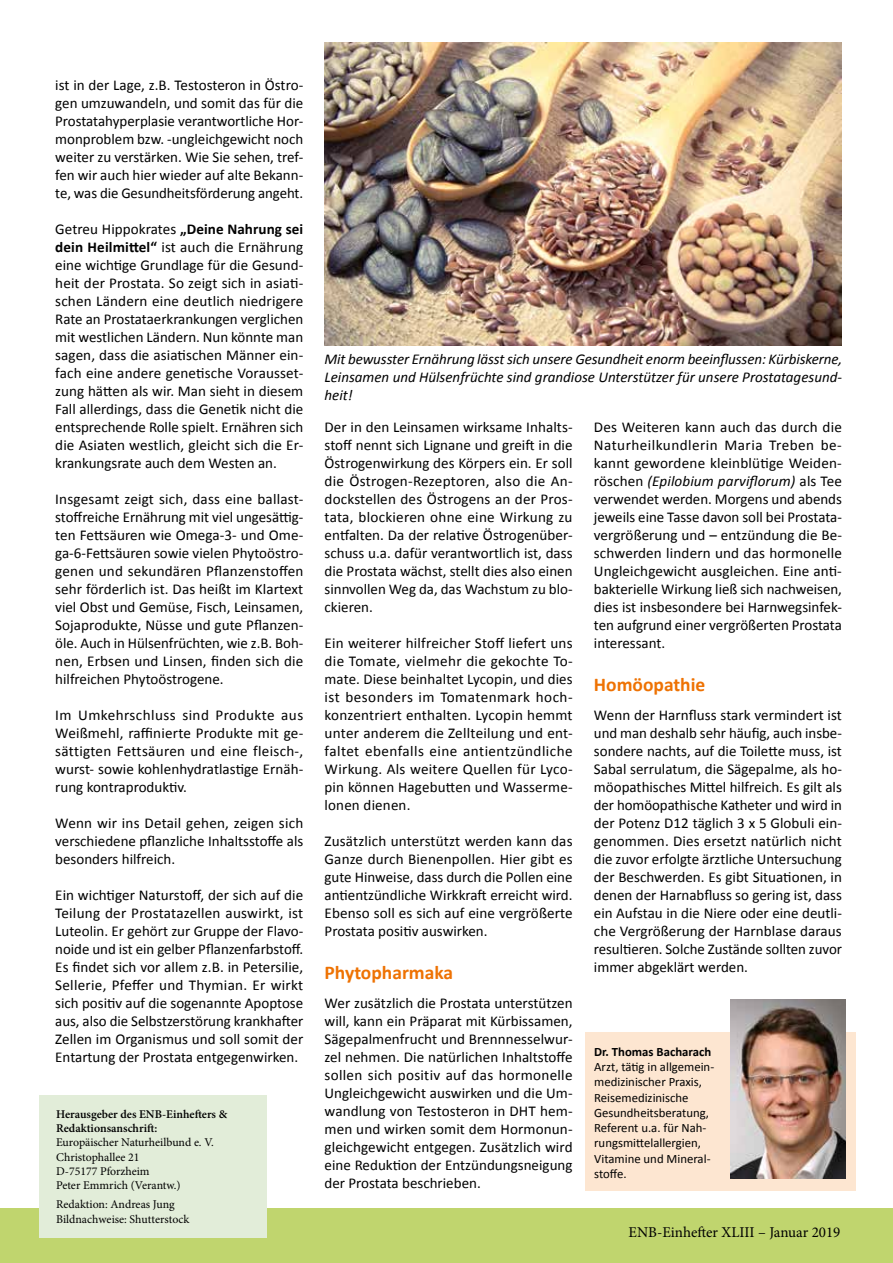
<style>
.page{position:relative;width:893px;height:1263px;background:#fff}
.page>*{position:absolute;margin:0;border:0;box-sizing:border-box;transform-origin:0 0}
.t1{font:700 19.5px "Calibri";color:#ee7203}
.t2{font:15px/18px "Calibri";color:#000;text-align:justify}
.t3{font:italic 15px/18px "Calibri";color:#000;text-align:justify}
.t4{font:15px "Minion Pro";color:#000}
.t5{font:12.75px/15.3px "Calibri";color:#000}
.t6{font:700 12.75px "Calibri";color:#000}
.t7{font:11.85px/14.2px "Minion Pro";color:#000}
.t8{font:600 11.85px/14.2px "Minion Pro";color:#000}
.s1{font-weight:700}
.s2{font-style:italic}
</style>
<div class="page">
<div style="left:0;top:1208px;width:893px;height:55px;background:#c0d56e"></div>
<div style="left:39px;top:1095px;width:227px;height:143px;background:#e2edd9"></div>
<div style="left:585px;top:1032px;width:270px;height:158px;background:#fde6d1"></div>
<img style="left:730px;top:999px;width:115px;height:179px">
<img style="left:324px;top:43px;width:518px;height:302px">
<p class="t2" style="left:55px;top:76px;width:250px">ist in der Lage, z.B. Testosteron in Östro&shy;gen umzuwandeln, und somit das für die Prostatahyperplasie verantwortliche Hor&shy;monproblem bzw. -ungleichgewicht noch weiter zu verstärken. Wie Sie sehen, tref&shy;fen wir auch hier wieder auf alte Bekann&shy;te, was die Gesundheitsförderung angeht.</p>
<p class="t2" style="left:55px;top:220px;width:250px">Getreu Hippokrates <span class="s1">„Deine Nahrung sei dein Heilmittel“</span> ist auch die Ernährung eine wichtige Grundlage für die Gesund&shy;heit der Prostata. So zeigt sich in asiati&shy;schen Ländern eine deutlich niedrigere Rate an Prostataerkrankungen verglichen mit westlichen Ländern. Nun könnte man sagen, dass die asiatischen Männer ein&shy;fach eine andere genetische Vorausset&shy;zung hätten als wir. Man sieht in diesem Fall allerdings, dass die Genetik nicht die entsprechende Rolle spielt. Ernähren sich die Asiaten westlich, gleicht sich die Er&shy;krankungsrate auch dem Westen an.</p>
<p class="t2" style="left:55px;top:490px;width:250px">Insgesamt zeigt sich, dass eine ballast&shy;stoffreiche Ernährung mit viel ungesättig&shy;ten Fettsäuren wie Omega-3- und Ome&shy;ga-6-Fettsäuren sowie vielen Phytoöstro&shy;genen und sekundären Pflanzenstoffen sehr förderlich ist. Das heißt im Klartext viel Obst und Gemüse, Fisch, Leinsamen, Sojaprodukte, Nüsse und gute Pflanzen&shy;öle. Auch in Hülsenfrüchten, wie z.B. Boh&shy;nen, Erbsen und Linsen, finden sich die hilfreichen Phytoöstrogene.</p>
<p class="t2" style="left:55px;top:706px;width:250px">Im Umkehrschluss sind Produkte aus Weißmehl, raffinierte Produkte mit ge&shy;sättigten Fettsäuren und eine fleisch-, wurst- sowie kohlenhydratlastige Ernäh&shy;rung kontraproduktiv.</p>
<p class="t2" style="left:55px;top:814px;width:250px">Wenn wir ins Detail gehen, zeigen sich verschiedene pflanzliche Inhaltsstoffe als besonders hilfreich.</p>
<p class="t2" style="left:55px;top:886px;width:250px">Ein wichtiger Naturstoff, der sich auf die Teilung der Prostatazellen auswirkt, ist Luteolin. Er gehört zur Gruppe der Flavo&shy;noide und ist ein gelber Pflanzenfarbstoff.<br>Es findet sich vor allem z.B. in Petersilie, Sellerie, Pfeffer und Thymian. Er wirkt sich positiv auf die sogenannte Apoptose aus, also die Selbstzerstörung krankhafter Zellen im Organismus und soll somit der Entartung der Prostata entgegenwirken.</p>
<p class="t8" style="left:56px;top:1107px;width:173px">Herausgeber des ENB-Einhefters &amp;<br>Redaktionsanschrift:</p>
<p class="t7" style="left:56px;top:1135px;width:159px">Europäischer Naturheilbund e. V.<br>Christophallee 21<br>D-75177 Pforzheim<br>Peter Emmrich (Verantw.)</p>
<p class="t7" style="left:56px;top:1197px;width:135px">Redaktion: Andreas Jung<br>Bildnachweise: Shutterstock</p>
<p class="t3" style="left:324px;top:349px;width:519px">Mit bewusster Ernährung lässt sich unsere Gesundheit enorm beeinflussen: Kürbiskerne, Leinsamen und Hülsenfrüchte sind grandiose Unterstützer für unsere Prostatagesund&shy;heit!</p>
<p class="t2" style="left:594px;top:418px;width:250px">Des Weiteren kann auch das durch die Naturheilkundlerin Maria Treben be&shy;kannt gewordene kleinblütige Weiden&shy;röschen <span class="s2">(Epilobium parviflorum)</span> als Tee verwendet werden. Morgens und abends jeweils eine Tasse davon soll bei Prostata&shy;vergrößerung und – entzündung die Be&shy;schwerden lindern und das hormonelle Ungleichgewicht ausgleichen. Eine anti&shy;bakterielle Wirkung ließ sich nachweisen, dies ist insbesondere bei Harnwegsinfek&shy;ten aufgrund einer vergrößerten Prostata interessant.</p>
<h1 class="t1" style="left:594px;top:672px;width:113px">Homöopathie</h1>
<p class="t2" style="left:594px;top:706px;width:250px">Wenn der Harnfluss stark vermindert ist und man deshalb sehr häufig, auch insbe&shy;sondere nachts, auf die Toilette muss, ist Sabal serrulatum, die Sägepalme, als ho&shy;möopathisches Mittel hilfreich. Es gilt als der homöopathische Katheter und wird in der Potenz D12 täglich 3 x 5 Globuli ein&shy;genommen. Dies ersetzt natürlich nicht die zuvor erfolgte ärztliche Untersuchung der Beschwerden. Es gibt Situationen, in denen der Harnabfluss so gering ist, dass ein Aufstau in die Niere oder eine deutli&shy;che Vergrößerung der Harnblase daraus resultieren. Solche Zustände sollten zuvor immer abgeklärt werden.</p>
<p class="t2" style="left:325px;top:418px;width:250px">Der in den Leinsamen wirksame Inhalts&shy;stoff nennt sich Lignane und greift in die Östrogenwirkung des Körpers ein. Er soll die Östrogen-Rezeptoren, also die An&shy;dockstellen des Östrogens an der Pros&shy;tata, blockieren ohne eine Wirkung zu entfalten. Da der relative Östrogenüber&shy;schuss u.a. dafür verantwortlich ist, dass die Prostata wächst, stellt dies also einen sinnvollen Weg da, das Wachstum zu blo&shy;ckieren.</p>
<p class="t2" style="left:325px;top:634px;width:250px">Ein weiterer hilfreicher Stoff liefert uns die Tomate, vielmehr die gekochte To&shy;mate. Diese beinhaltet Lycopin, und dies ist besonders im Tomatenmark hoch&shy;konzentriert enthalten. Lycopin hemmt unter anderem die Zellteilung und ent&shy;faltet ebenfalls eine antientzündliche Wirkung. Als weitere Quellen für Lyco&shy;pin können Hagebutten und Wasserme&shy;lonen dienen.</p>
<p class="t2" style="left:325px;top:832px;width:250px">Zusätzlich unterstützt werden kann das Ganze durch Bienenpollen. Hier gibt es gute Hinweise, dass durch die Pollen eine antientzündliche Wirkkraft erreicht wird.<br>Ebenso soll es sich auf eine vergrößerte Prostata positiv auswirken.</p>
<h1 class="t1" style="left:325px;top:960px;width:130px">Phytopharmaka</h1>
<p class="t2" style="left:325px;top:994px;width:250px">Wer zusätzlich die Prostata unterstützen will, kann ein Präparat mit Kürbissamen, Sägepalmenfrucht und Brennnesselwur&shy;zel nehmen. Die natürlichen Inhaltstoffe sollen sich positiv auf das hormonelle Ungleichgewicht auswirken und die Um&shy;wandlung von Testosteron in DHT hem&shy;men und wirken somit dem Hormonun&shy;gleichgewicht entgegen. Zusätzlich wird eine Reduktion der Entzündungsneigung der Prostata beschrieben.</p>
<p class="t6" style="left:594px;top:1043px;width:119px">Dr. Thomas Bacharach</p>
<p class="t5" style="left:594px;top:1059px;width:122px">Arzt, tätig in allgemein&shy;medizinischer Praxis,<br>Reisemedizinische<br>Gesundheitsberatung,<br>Referent u.a. für Nah&shy;rungsmittelallergien,<br>Vitamine und Mineral&shy;stoffe.</p>
<p class="t4" style="left:629px;top:1222px;width:213px">ENB-Einhefter XLIII – Januar 2019</p>
</div>
